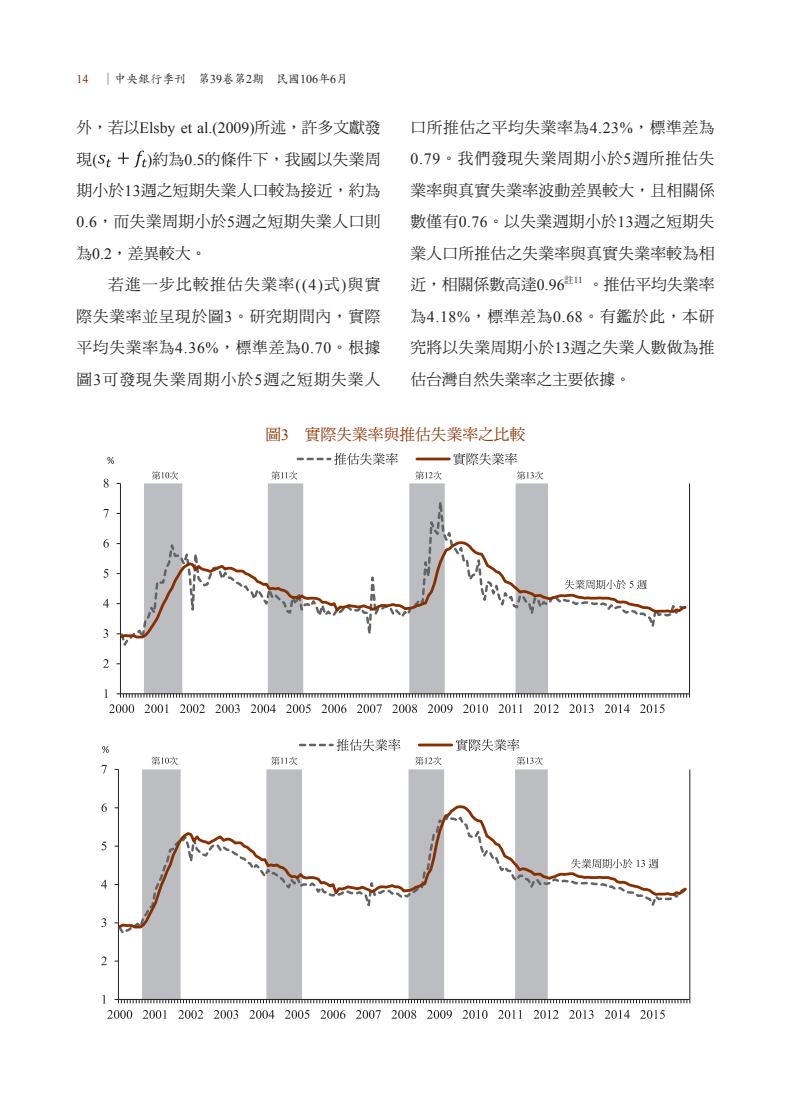
<style>
.page{position:relative;width:808px;height:1106px;background:#fff}
.page>*{position:absolute;margin:0;border:0;box-sizing:border-box;transform-origin:0 0}
.t1{font:15.75px/31.5px "DF Ming Std W5";letter-spacing:.015em;color:#231f20;text-align:justify}
.t2{font:15.75px "Times New Roman";color:#231f20}
.t3{font:15.75px "DF Ming Std W5";color:#882f01}
.t4{font:12px "DF Kai Shu Std W5";color:#231f20}
.t5{font:9.15px "Times New Roman";color:#231f20}
.s1{font-family:"Times New Roman";color:#882f01}
.s2{font-family:"Times New Roman"}
.s3{font-family:"DF Ming Std W5"}
</style>
<div class="page">
<svg style="left:98px;top:155px;width:13px;height:12px"></svg>
<svg style="left:118px;top:151px;width:29px;height:16px"></svg>
<svg style="left:144px;top:659px;width:404px;height:34px"></svg>
<hr style="left:689px;top:483px;width:1px;height:210px;background:#231f20">
<hr style="left:120px;top:483px;width:1px;height:210px;background:#231f20">
<svg style="left:117px;top:693px;width:573px;height:4px"></svg>
<svg style="left:119px;top:478px;width:429px;height:181px"></svg>
<svg style="left:118px;top:540px;width:569px;height:100px"></svg>
<svg style="left:104px;top:689px;width:4px;height:9px"></svg>
<svg style="left:103px;top:659px;width:6px;height:8px"></svg>
<svg style="left:103px;top:629px;width:5px;height:9px"></svg>
<svg style="left:103px;top:599px;width:6px;height:8px"></svg>
<svg style="left:103px;top:569px;width:5px;height:9px"></svg>
<svg style="left:103px;top:539px;width:6px;height:8px"></svg>
<svg style="left:103px;top:509px;width:6px;height:8px"></svg>
<svg style="left:104px;top:479px;width:5px;height:8px"></svg>
<svg style="left:109px;top:704px;width:25px;height:9px"></svg>
<svg style="left:145px;top:704px;width:23px;height:9px"></svg>
<svg style="left:180px;top:704px;width:25px;height:9px"></svg>
<svg style="left:215px;top:704px;width:25px;height:9px"></svg>
<svg style="left:251px;top:704px;width:25px;height:9px"></svg>
<svg style="left:286px;top:704px;width:25px;height:9px"></svg>
<svg style="left:321px;top:704px;width:25px;height:9px"></svg>
<svg style="left:357px;top:704px;width:25px;height:9px"></svg>
<svg style="left:392px;top:704px;width:25px;height:9px"></svg>
<svg style="left:428px;top:704px;width:25px;height:9px"></svg>
<svg style="left:463px;top:704px;width:25px;height:9px"></svg>
<svg style="left:498px;top:704px;width:24px;height:9px"></svg>
<svg style="left:534px;top:704px;width:25px;height:9px"></svg>
<svg style="left:569px;top:704px;width:25px;height:9px"></svg>
<svg style="left:605px;top:704px;width:25px;height:9px"></svg>
<svg style="left:640px;top:704px;width:25px;height:9px"></svg>
<svg style="left:298px;top:453px;width:100px;height:12px"></svg>
<hr style="left:417px;top:457px;width:32px;height:3px;background:#882f01">
<svg style="left:453px;top:453px;width:64px;height:12px"></svg>
<svg style="left:152px;top:471px;width:26px;height:9px"></svg>
<svg style="left:271px;top:471px;width:26px;height:9px"></svg>
<svg style="left:415px;top:471px;width:27px;height:9px"></svg>
<svg style="left:517px;top:471px;width:26px;height:9px"></svg>
<svg style="left:107px;top:457px;width:7px;height:7px"></svg>
<svg style="left:142px;top:769px;width:406px;height:230px"></svg>
<hr style="left:689px;top:769px;width:1px;height:230px;background:#231f20">
<hr style="left:118px;top:769px;width:1px;height:230px;background:#231f20">
<svg style="left:115px;top:999px;width:575px;height:4px"></svg>
<svg style="left:117px;top:930px;width:431px;height:6px"></svg>
<svg style="left:116px;top:804px;width:571px;height:126px"></svg>
<svg style="left:102px;top:994px;width:3px;height:9px"></svg>
<svg style="left:101px;top:956px;width:6px;height:9px"></svg>
<svg style="left:101px;top:918px;width:5px;height:9px"></svg>
<svg style="left:101px;top:879px;width:6px;height:9px"></svg>
<svg style="left:102px;top:841px;width:5px;height:9px"></svg>
<svg style="left:101px;top:803px;width:6px;height:9px"></svg>
<svg style="left:101px;top:765px;width:6px;height:8px"></svg>
<svg style="left:107px;top:1010px;width:25px;height:8px"></svg>
<svg style="left:143px;top:1010px;width:23px;height:8px"></svg>
<svg style="left:178px;top:1010px;width:25px;height:8px"></svg>
<svg style="left:214px;top:1010px;width:24px;height:8px"></svg>
<svg style="left:249px;top:1010px;width:25px;height:8px"></svg>
<svg style="left:285px;top:1010px;width:24px;height:8px"></svg>
<svg style="left:320px;top:1010px;width:25px;height:8px"></svg>
<svg style="left:356px;top:1010px;width:25px;height:8px"></svg>
<svg style="left:391px;top:1010px;width:25px;height:8px"></svg>
<svg style="left:427px;top:1010px;width:25px;height:8px"></svg>
<svg style="left:463px;top:1010px;width:24px;height:8px"></svg>
<svg style="left:498px;top:1010px;width:23px;height:8px"></svg>
<svg style="left:534px;top:1010px;width:24px;height:8px"></svg>
<svg style="left:569px;top:1010px;width:24px;height:8px"></svg>
<svg style="left:605px;top:1010px;width:25px;height:8px"></svg>
<svg style="left:640px;top:1010px;width:25px;height:8px"></svg>
<hr style="left:419px;top:743px;width:33px;height:3px;background:#882f01">
<svg style="left:152px;top:756px;width:26px;height:9px"></svg>
<svg style="left:271px;top:739px;width:129px;height:26px"></svg>
<svg style="left:415px;top:756px;width:26px;height:9px"></svg>
<svg style="left:456px;top:739px;width:87px;height:26px"></svg>
<svg style="left:102px;top:746px;width:7px;height:7px"></svg>
<svg style="left:565px;top:580px;width:82px;height:9px"></svg>
<svg style="left:571px;top:859px;width:87px;height:9px"></svg>
<p class="t4" style="left:77px;top:73px;width:273px"><span class="s1">14</span> ∣中央銀行季刊 第<span class="s2">39</span>卷第<span class="s2">2</span>期 民國<span class="s2">106</span>年<span class="s2">6</span>月</p>
<p class="t2" style="left:77px;top:117px;width:306px"><span class="s3">外，若以</span>Elsby et al.(2009)<span class="s3">所述，許多文獻發</span></p>
<p class="t1" style="left:77px;top:143px;width:23px">現<span class="s2">(</span></p>
<p class="t1" style="left:77px;top:143px;width:306px;text-indent:71px"><span class="s2">)</span>約為<span class="s2">0.5</span>的條件下，我國以失業周期小於<span class="s2">13</span>週之短期失業人口較為接近，約為<span class="s2">0.6</span>，而失業周期小於<span class="s2">5</span>週之短期失業人口則為<span class="s2">0.2</span>，差異較大。</p>
<p class="t1" style="left:77px;top:268px;width:306px;text-indent:31px">若進一步比較推估失業率<span class="s2">((4)</span>式<span class="s2">)</span>與實際失業率並呈現於圖<span class="s2">3</span>。研究期間內，實際平均失業率為<span class="s2">4.36%</span>，標準差為<span class="s2">0.70</span>。根據圖<span class="s2">3</span>可發現失業周期小於<span class="s2">5</span>週之短期失業人</p>
<p class="t1" style="left:410px;top:111px;width:306px">口所推估之平均失業率為<span class="s2">4.23%</span>，標準差為<span class="s2">0.79</span>。我們發現失業周期小於<span class="s2">5</span>週所推估失業率與真實失業率波動差異較大，且相關係數僅有<span class="s2">0.76</span>。以失業週期小於<span class="s2">13</span>週之短期失業人口所推估之失業率與真實失業率較為相近，相關係數高達<span class="s2">0.96</span></p>
<p class="t5" style="left:565px;top:273px;width:20px"><span class="s3">註</span>11</p>
<p class="t1" style="left:410px;top:268px;width:306px;text-indent:178px">。推估平均失業率為<span class="s2">4.18%</span>，標準差為<span class="s2">0.68</span>。有鑑於此，本研究將以失業周期小於<span class="s2">13</span>週之失業人數做為推估台灣自然失業率之主要依據。</p>
<p class="t3" style="left:265px;top:426px;width:261px">圖<span class="s2">3</span> 實際失業率與推估失業率之比較</p>
</div>
